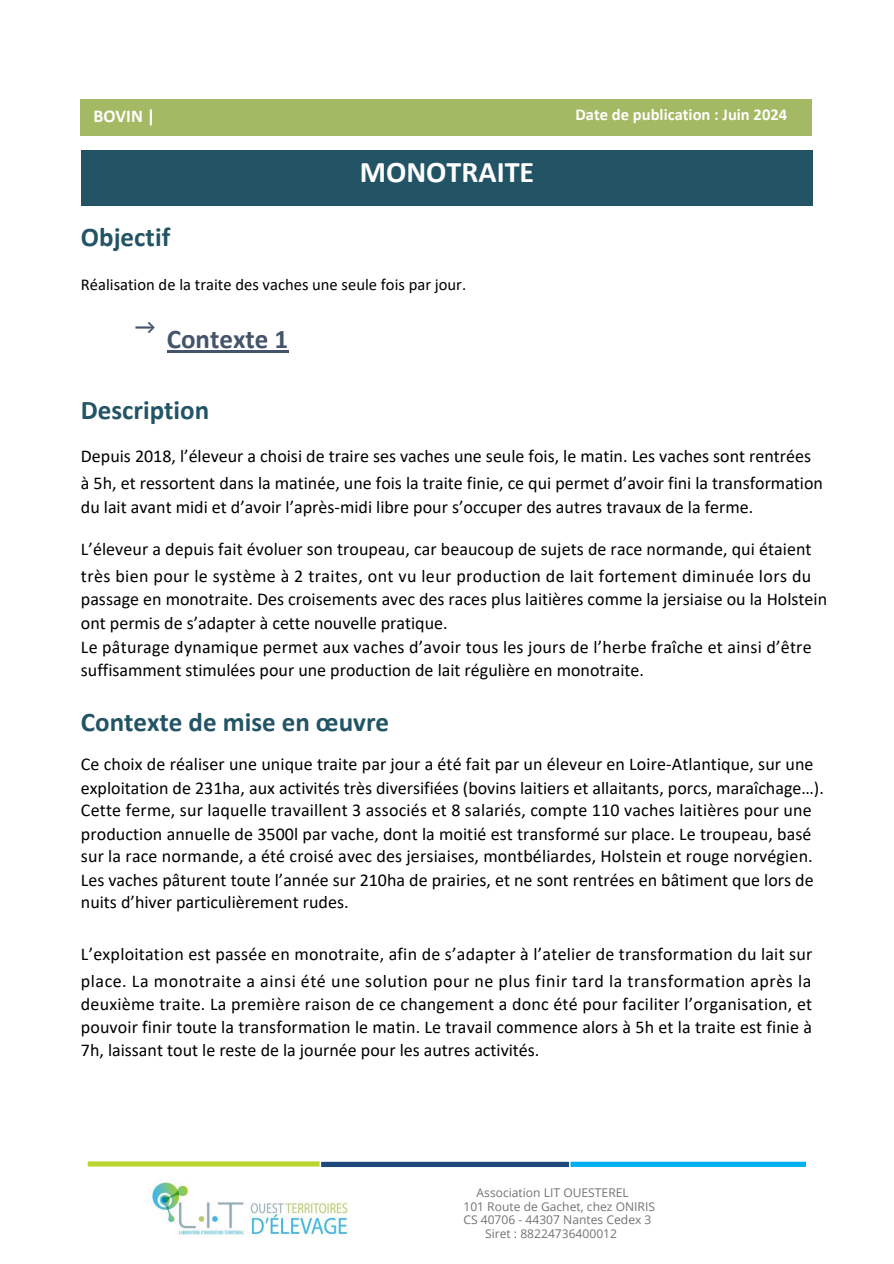
<style>
.page{position:relative;width:894px;height:1264px;background:#fff}
.page>*{position:absolute;margin:0;border:0;box-sizing:border-box;transform-origin:0 0}
.t1{font:700 30px "Calibri";color:#fff}
.t2{font:700 27px "Calibri";color:#235465}
.t3{font:700 27px "Calibri";color:#44546a}
.t4{font:27px "IBM Plex Sans";color:#44546a}
.t5{font:18px/23.1px "Calibri";letter-spacing:.005em;color:#000}
.t6{font:700 18px "Calibri";color:#fff}
.t7{font:16.5px "Calibri";color:#000}
.t8{font:700 16.5px "Calibri";color:#fff}
.t9{font:12px "Open Sans";color:#767171}
</style>
<div class="page">
<img style="left:151px;top:1182px;width:197px;height:55px">
<hr style="left:167px;top:350px;width:121px;height:2px;background:#44546a">
<div style="left:81px;top:99px;width:730px;height:36px;background:#a4b963"></div>
<div style="left:81px;top:150px;width:731px;height:55px;background:#235465"></div>
<svg style="left:88px;top:1161px;width:231px;height:5px"></svg>
<div style="left:86px;top:1159px;width:260px;height:9px;border:1px solid #fff"></div>
<div style="left:468px;top:1160px;width:338px;height:7px;background:#00b0f0"></div>
<div style="left:467px;top:1160px;width:340px;height:8px;border:1px solid #fff"></div>
<div style="left:320px;top:1160px;width:249px;height:7px;background:#1f497d"></div>
<div style="left:319px;top:1160px;width:251px;height:8px;border:1px solid #fff"></div>
<h2 class="t6" style="left:93px;top:109px;width:64px">BOVIN |</h2>
<p class="t2" style="left:81px;top:226px;width:91px">Objectif</p>
<h5 class="t1" style="left:360px;top:159px;width:176px">MONOTRAITE</h5>
<h3 class="t7" style="left:81px;top:278px;width:387px">Réalisation de la traite des vaches une seule fois par jour.</h3>
<h5 class="t4" style="left:134px;top:309px;width:24px">→</h5>
<h2 class="t3" style="left:167px;top:327px;width:123px">Contexte 1</h2>
<p class="t2" style="left:81px;top:398px;width:130px">Description</p>
<h4 class="t8" style="left:575px;top:108px;width:213px">Date de publication : Juin 2024</h4>
<p class="t5" style="left:81px;top:444px;width:743px;line-height:27px">Depuis 2018, l’éleveur a choisi de traire ses vaches une seule fois, le matin. Les vaches sont rentrées à 5h, et ressortent dans la matinée, une fois la traite finie, ce qui permet d’avoir fini la transformation</p>
<p class="t5" style="left:81px;top:497px;width:673px">du lait avant midi et d’avoir l’après-midi libre pour s’occuper des autres travaux de la ferme.</p>
<p class="t5" style="left:81px;top:536px;width:732px;line-height:27px">L’éleveur a depuis fait évoluer son troupeau, car beaucoup de sujets de race normande, qui étaient très bien pour le système à 2 traites, ont vu leur production de lait fortement diminuée lors du</p>
<p class="t5" style="left:81px;top:589px;width:747px;line-height:23.7px">passage en monotraite. Des croisements avec des races plus laitières comme la jersiaise ou la Holstein ont permis de s’adapter à cette nouvelle pratique.<br>Le pâturage dynamique permet aux vaches d’avoir tous les jours de l’herbe fraîche et ainsi d’être suffisamment stimulées pour une production de lait régulière en monotraite.</p>
<h5 class="t2" style="left:81px;top:710px;width:310px">Contexte de mise en œuvre</h5>
<p class="t5" style="left:81px;top:754px;width:744px">Ce choix de réaliser une unique traite par jour a été fait par un éleveur en Loire-Atlantique, sur une exploitation de 231ha, aux activités très diversifiées (bovins laitiers et allaitants, porcs, maraîchage…).<br>Cette ferme, sur laquelle travaillent 3 associés et 8 salariés, compte 110 vaches laitières pour une production annuelle de 3500l par vache, dont la moitié est transformé sur place. Le troupeau, basé sur la race normande, a été croisé avec des jersiaises, montbéliardes, Holstein et rouge norvégien.<br>Les vaches pâturent toute l’année sur 210ha de prairies, et ne sont rentrées en bâtiment que lors de nuits d’hiver particulièrement rudes.</p>
<h2 class="t5" style="left:81px;top:942px;width:732px;line-height:27px">L’exploitation est passée en monotraite, afin de s’adapter à l’atelier de transformation du lait sur place. La monotraite a ainsi été une solution pour ne plus finir tard la transformation après la</h2>
<h2 class="t5" style="left:81px;top:993px;width:732px;text-align:justify">deuxième traite. La première raison de ce changement a donc été pour faciliter l’organisation, et pouvoir finir toute la transformation le matin. Le travail commence alors à 5h et la traite est finie à 7h, laissant tout le reste de la journée pour les autres activités.</h2>
<h1 class="t9" style="left:476px;top:1184px;width:154px">Association LIT OUESTEREL</h1>
<h1 class="t9" style="left:463px;top:1197px;width:193px">101 Route de Gachet, chez ONIRIS</h1>
<h1 class="t9" style="left:463px;top:1211px;width:189px">CS 40706 - 44307 Nantes Cedex 3</h1>
<h1 class="t9" style="left:485px;top:1224px;width:133px">Siret : 88224736400012</h1>
</div>
